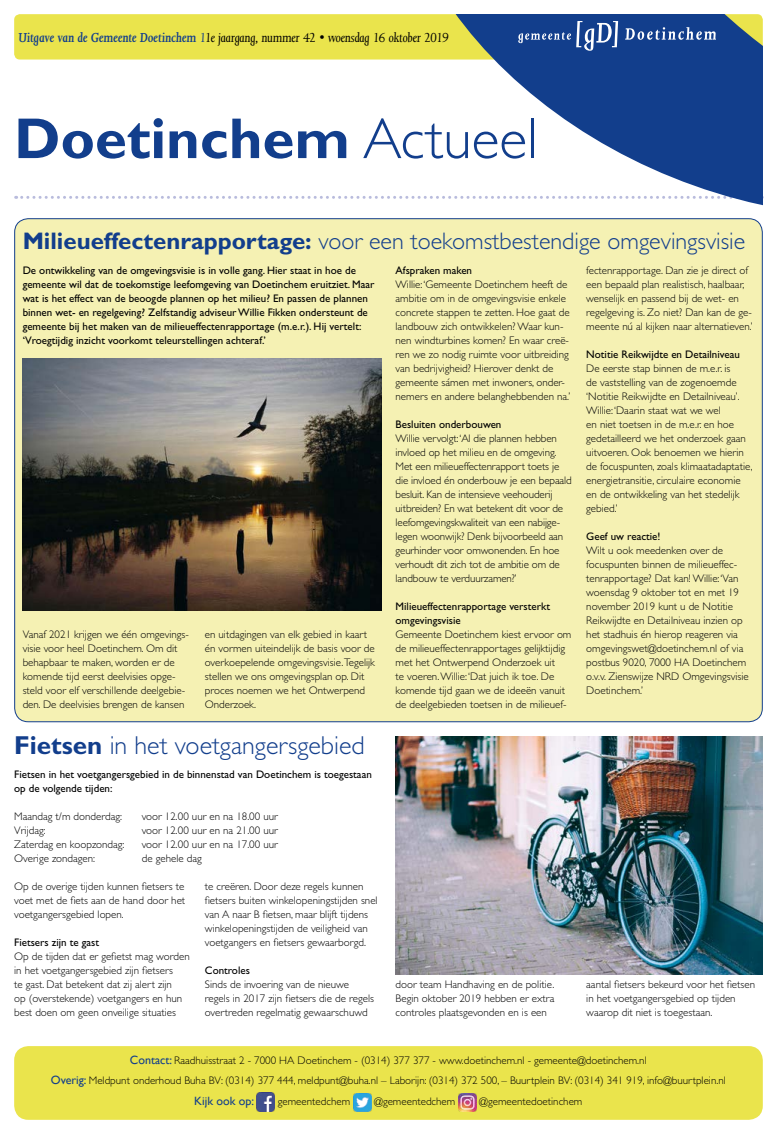
<style>
.page{position:relative;width:777px;height:1134px;background:#fff}
.page>*{position:absolute;margin:0;border:0;box-sizing:border-box;transform-origin:0 0}
.t1{font:700 57.9px "Gill Sans Std";color:#123e8c}
.Kopregel{font:300 26px "Gill Sans Std";color:#123e8c}
.Kopregel-2{font:300 24px "Gill Sans Std";color:#123e8c}
.t2{font:italic 15px "Joanna MT Std";letter-spacing:-.02em;color:#000}
.t3{font:12px "Gill Sans";color:#123e8c}
.Platte_Tekst{font:300 11px/14px "Gill Sans Std";color:#000}
.Intro{font:11px/14px "Gill Sans Std";color:#000}
.Tussenkop{font:11px/14px "Gill Sans Std";color:#000}
.s1{font-weight:600;color:#123e8c}
.s2{color:#123e8c}
.s3{font-weight:300}
.s4{font-weight:700}
.s5{font-family:"Gill Sans";font-weight:400;font-size:12px;color:#123e8c}
</style>
<div class="page">
<div style="left:15px;top:219px;width:747px;height:503px;background:#f5f1b3;border-radius:14px"></div>
<div style="left:14px;top:14px;width:749px;height:46px;background:#eae44c;border-radius:6px"></div>
<div style="left:14px;top:1046px;width:749px;height:74px;background:#eae44c;border-radius:14px"></div>
<img style="left:256px;top:1093px;width:19px;height:18px">
<img style="left:353px;top:1093px;width:18px;height:18px">
<img style="left:458px;top:1093px;width:18px;height:18px">
<svg style="left:16px;top:196px;width:374px;height:3px"></svg>
<svg style="left:391px;top:14px;width:372px;height:192px"></svg>
<svg style="left:625px;top:27px;width:90px;height:13px"></svg>
<svg style="left:518px;top:21px;width:100px;height:30px;background:#3c60a0"></svg>
<img style="left:23px;top:358px;width:358px;height:252px">
<img style="left:395px;top:736px;width:368px;height:238px">
<p class="t2" style="left:18px;top:29px;width:432px"><span class="s1">Uitgave van de Gemeente Doetinchem</span> <span class="s2">1</span>1e jaargang, nummer 42 • woensdag 16 oktober 2019</p>
<p class="t1" style="left:14px;top:104px;width:525px">Doetinchem <span class="s3">Actueel</span></p>
<p class="Kopregel-2" style="left:23px;top:227px;width:724px"><span class="s4">Milieueffectenrapportage:</span> voor een toekomstbestendige omgevingsvisie</p>
<p class="Intro" style="left:23px;top:264px;width:353px">De ontwikkeling van de omgevingsvisie is in volle gang. Hier staat in hoe de gemeente wil dat de toekomstige leefomgeving van Doetinchem eruitziet. Maar wat is het effect van de beoogde plannen op het milieu? En passen de plannen binnen wet- en regelgeving? Zelfstandig adviseur Willie Fikken ondersteunt de gemeente bij het maken van de milieueffectenrapportage (m.e.r.). Hij vertelt: ‘Vroegtijdig inzicht voorkomt teleurstellingen achteraf.’</p>
<p class="Tussenkop" style="left:395px;top:264px;width:78px">Afspraken maken</p>
<p class="Platte_Tekst" style="left:395px;top:278px;width:176px">Willie: ‘Gemeente Doetinchem heeft de ambitie om in de omgevingsvisie enkele concrete stappen te zetten. Hoe gaat de landbouw zich ontwikkelen? Waar kun&shy;nen windturbines komen? En waar creë&shy;ren we zo nodig ruimte voor uitbreiding van bedrijvigheid? Hierover denkt de gemeente sámen met inwoners, onder&shy;nemers en andere belanghebbenden na.’</p>
<p class="Tussenkop" style="left:395px;top:418px;width:107px">Besluiten onderbouwen</p>
<p class="Platte_Tekst" style="left:395px;top:432px;width:178px">Willie vervolgt: ‘Al die plannen hebben invloed op het milieu en de omgeving.<br>Met een milieueffectenrapport toets je die invloed én onderbouw je een bepaald besluit. Kan de intensieve veehouderij uitbreiden? En wat betekent dit voor de leefomgevingskwaliteit van een nabijge&shy;legen woonwijk? Denk bijvoorbeeld aan geurhinder voor omwonenden. En hoe verhoudt dit zich tot de ambitie om de landbouw te verduurzamen?’</p>
<p class="Tussenkop" style="left:395px;top:600px;width:156px">Milieueffectenrapportage versterkt omgevingsvisie</p>
<p class="Platte_Tekst" style="left:395px;top:628px;width:177px">Gemeente Doetinchem kiest ervoor om de milieueffectenrapportages gelijktijdig met het Ontwerpend Onderzoek uit<br>te voeren. Willie: ‘Dat juich ik toe. De komende tijd gaan we de ideeën vanuit de deelgebieden toetsen in de milieuef-</p>
<p class="Platte_Tekst" style="left:586px;top:264px;width:168px">fectenrapportage. Dan zie je direct of een bepaald plan realistisch, haalbaar, wenselijk en passend bij de wet- en regelgeving is. Zo niet? Dan kan de ge&shy;meente nú al kijken naar alternatieven.’</p>
<p class="Tussenkop" style="left:586px;top:348px;width:155px">Notitie Reikwijdte en Detailniveau</p>
<p class="Platte_Tekst" style="left:586px;top:362px;width:168px">De eerste stap binnen de m.e.r. is<br>de vaststelling van de zogenoemde ‘Notitie Reikwijdte en Detailniveau’.<br>Willie: ‘Daarin staat wat we wel<br>en niet toetsen in de m.e.r. en hoe gedetailleerd we het onderzoek gaan uitvoeren. Ook benoemen we hierin de focuspunten, zoals klimaatadaptatie, energietransitie, circulaire economie en de ontwikkeling van het stedelijk gebied.’</p>
<p class="Tussenkop" style="left:586px;top:530px;width:76px">Geef uw reactie!</p>
<p class="Platte_Tekst" style="left:586px;top:544px;width:164px">Wilt u ook meedenken over de focuspunten binnen de milieueffec&shy;tenrapportage? Dat kan! Willie: ‘Van woensdag 9 oktober tot en met 19 november 2019 kunt u de Notitie<br>Reikwijdte en Detailniveau inzien op het stadhuis én hierop reageren via omgevingswet@doetinchem.nl of via postbus 9020, 7000 HA Doetinchem o.v.v. Zienswijze NRD Omgevingsvisie<br>Doetinchem.’</p>
<p class="Platte_Tekst" style="left:23px;top:628px;width:168px">Vanaf 2021 krijgen we één omgevings&shy;visie voor heel Doetinchem. Om dit behapbaar te maken, worden er de komende tijd eerst deelvisies opge&shy;steld voor elf verschillende deelgebie&shy;den. De deelvisies brengen de kansen</p>
<p class="Platte_Tekst" style="left:205px;top:628px;width:172px">en uitdagingen van elk gebied in kaart én vormen uiteindelijk de basis voor de overkoepelende omgevingsvisie.Tegelijk stellen we ons omgevingsplan op. Dit proces noemen we het Ontwerpend Onderzoek.</p>
<p class="Kopregel" style="left:14px;top:731px;width:352px"><span class="s4">Fietsen</span> in het voetgangersgebied</p>
<p class="Intro" style="left:14px;top:768px;width:359px">Fietsen in het voetgangersgebied in de binnenstad van Doetinchem is toegestaan op de volgende tijden:</p>
<p class="Platte_Tekst" style="left:14px;top:810px;width:109px">Maandag t/m donderdag:</p>
<p class="Platte_Tekst" style="left:142px;top:810px;width:137px">voor 12.00 uur en na 18.00 uur</p>
<p class="Platte_Tekst" style="left:14px;top:824px;width:33px">Vrijdag:</p>
<p class="Platte_Tekst" style="left:142px;top:824px;width:137px">voor 12.00 uur en na 21.00 uur</p>
<p class="Platte_Tekst" style="left:14px;top:838px;width:112px">Zaterdag en koopzondag:</p>
<p class="Platte_Tekst" style="left:142px;top:838px;width:137px">voor 12.00 uur en na 17.00 uur</p>
<p class="Platte_Tekst" style="left:14px;top:852px;width:83px">Overige zondagen:</p>
<p class="Platte_Tekst" style="left:142px;top:852px;width:61px">de gehele dag</p>
<p class="Platte_Tekst" style="left:14px;top:880px;width:173px;text-align:justify">Op de overige tijden kunnen fietsers te voet met de fiets aan de hand door het voetgangersgebied lopen.</p>
<p class="Tussenkop" style="left:14px;top:936px;width:86px">Fietsers zijn te gast</p>
<p class="Platte_Tekst" style="left:14px;top:950px;width:177px">Op de tijden dat er gefietst mag worden in het voetgangersgebied zijn fietsers<br>te gast. Dat betekent dat zij alert zijn<br>op (overstekende) voetgangers en hun best doen om geen onveilige situaties</p>
<p class="Platte_Tekst" style="left:205px;top:880px;width:174px">te creëren. Door deze regels kunnen fietsers buiten winkelopeningstijden snel van A naar B fietsen, maar blijft tijdens winkelopeningstijden de veiligheid van voetgangers en fietsers gewaarborgd.</p>
<p class="Tussenkop" style="left:205px;top:964px;width:47px">Controles</p>
<p class="Platte_Tekst" style="left:205px;top:978px;width:171px">Sinds de invoering van de nieuwe regels in 2017 zijn fietsers die de regels overtreden regelmatig gewaarschuwd</p>
<p class="Platte_Tekst" style="left:395px;top:978px;width:160px;text-align:justify">door team Handhaving en de politie.<br>Begin oktober 2019 hebben er extra controles plaatsgevonden en is een</p>
<p class="Platte_Tekst" style="left:586px;top:978px;width:170px">aantal fietsers bekeurd voor het fietsen in het voetgangersgebied op tijden waarop dit niet is toegestaan.</p>
<p class="Platte_Tekst" style="left:130px;top:1054px;width:518px"><span class="s5">Contact:</span> Raadhuisstraat 2 - 7000 HA Doetinchem - (0314) 377 377 - www.doetinchem.nl - gemeente@doetinchem.nl</p>
<p class="Platte_Tekst" style="left:51px;top:1074px;width:676px"><span class="s5">Overig:</span> Meldpunt onderhoud Buha BV: (0314) 377 444, meldpunt@buha.nl – Laborijn: (0314) 372 500, – Buurtplein BV: (0314) 341 919, info@buurtplein.nl</p>
<p class="t3" style="left:194px;top:1094px;width:61px">Kijk ook op:</p>
<p class="Platte_Tekst" style="left:278px;top:1095px;width:74px">gemeentedchem</p>
<p class="Platte_Tekst" style="left:374px;top:1095px;width:83px">@gemeentedchem</p>
<p class="Platte_Tekst" style="left:479px;top:1095px;width:105px">@gemeentedoetinchem</p>
</div>
